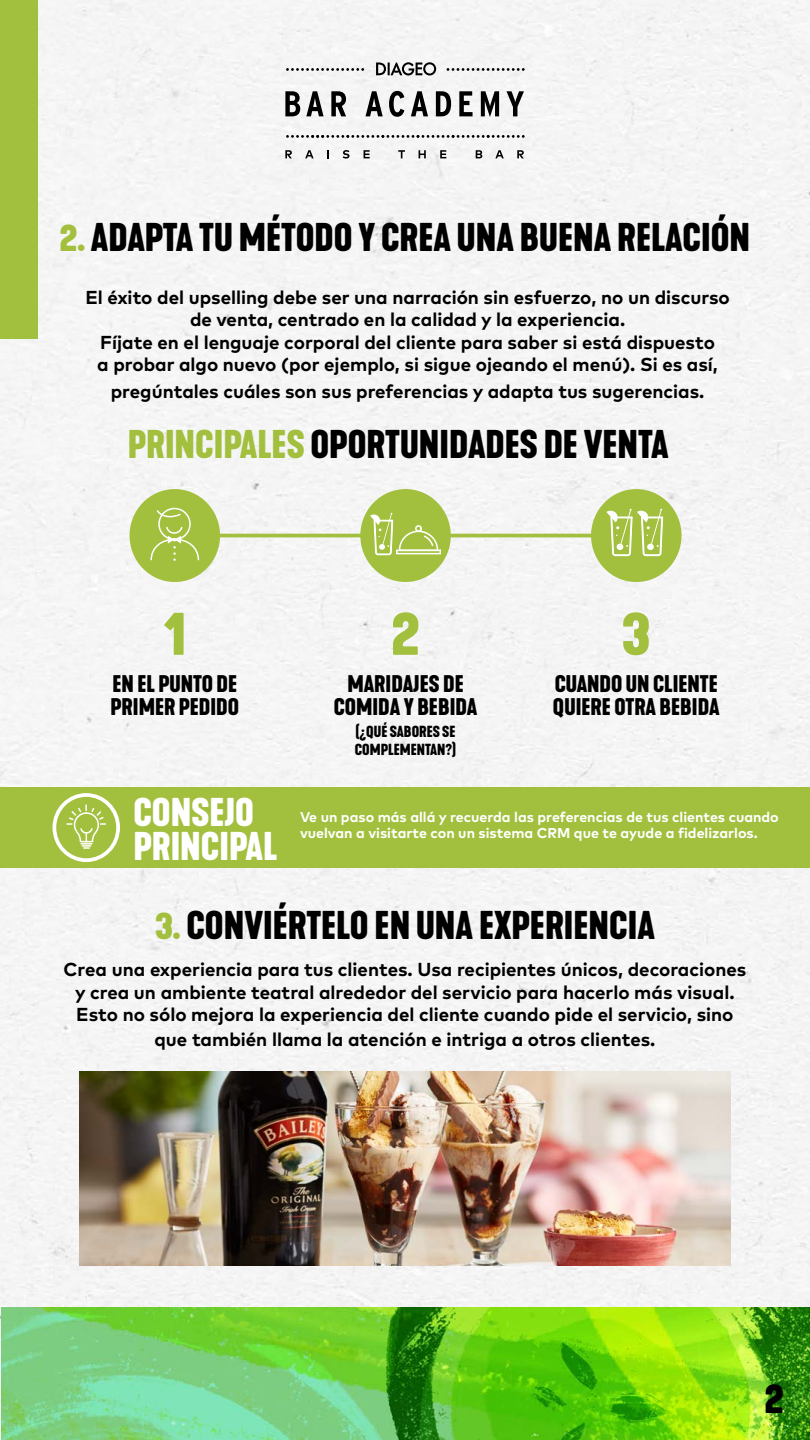
<style>
.page{position:relative;width:810px;height:1440px;background:#fff}
.page>*{position:absolute;margin:0;border:0;box-sizing:border-box;transform-origin:0 0}
.t1{font:700 60px "Kapra Neue";color:#a2c03e}
.t2{font:700 40.5px "Kapra Neue";color:#000}
.t3{font:700 37.5px "Kapra Neue";color:#000}
.t4{font:700 37.5px/33.8px "Kapra Neue";color:#fff}
.t5{font:700 22.5px/22.5px "Kapra Neue";color:#000}
.t6{font:700 18.75px/22.5px "Mark Pro";color:#000;text-align:center}
.t7{font:700 15px/18px "Kapra Neue";color:#000}
.t8{font:700 14.25px/16.5px "Mark Pro";color:#fff}
.s1{color:#a2c03e}
</style>
<div class="page">
<div style="left:0;top:0;width:810px;height:1439px;background:#f5f5f5"></div>
<svg style="left:285px;top:150px;width:7px;height:8px"></svg>
<svg style="left:305px;top:150px;width:9px;height:8px"></svg>
<svg style="left:327px;top:150px;width:2px;height:8px"></svg>
<svg style="left:343px;top:150px;width:7px;height:9px"></svg>
<svg style="left:364px;top:150px;width:6px;height:8px"></svg>
<svg style="left:398px;top:150px;width:7px;height:8px"></svg>
<svg style="left:419px;top:150px;width:7px;height:8px"></svg>
<svg style="left:440px;top:150px;width:6px;height:8px"></svg>
<svg style="left:476px;top:150px;width:6px;height:8px"></svg>
<svg style="left:495px;top:150px;width:9px;height:8px"></svg>
<svg style="left:517px;top:150px;width:7px;height:8px"></svg>
<svg style="left:286px;top:135px;width:239px;height:3px"></svg>
<svg style="left:285px;top:91px;width:15px;height:25px"></svg>
<svg style="left:306px;top:91px;width:18px;height:25px"></svg>
<svg style="left:331px;top:91px;width:15px;height:25px"></svg>
<svg style="left:366px;top:91px;width:17px;height:25px"></svg>
<svg style="left:389px;top:91px;width:15px;height:26px"></svg>
<svg style="left:411px;top:91px;width:17px;height:25px"></svg>
<svg style="left:436px;top:91px;width:15px;height:25px"></svg>
<svg style="left:459px;top:91px;width:14px;height:25px"></svg>
<svg style="left:481px;top:91px;width:18px;height:26px"></svg>
<svg style="left:507px;top:91px;width:17px;height:25px"></svg>
<svg style="left:376px;top:62px;width:60px;height:13px"></svg>
<svg style="left:447px;top:68px;width:78px;height:3px"></svg>
<svg style="left:286px;top:68px;width:78px;height:3px"></svg>
<div style="left:0;top:0;width:38px;height:339px;background:#a2c03e"></div>
<img style="left:80px;top:1072px;width:650px;height:194px">
<div style="left:0;top:787px;width:810px;height:81px;background:#a2c03e"></div>
<div style="left:53px;top:793px;width:67px;height:69px;border:4px solid #fff;border-radius:50%"></div>
<svg style="left:66px;top:804px;width:41px;height:45px"></svg>
<div style="left:130px;top:489px;width:90px;height:93px;background:#a2c03e;border-radius:50%"></div>
<div style="left:360px;top:489px;width:91px;height:93px;background:#a2c03e;border-radius:50%"></div>
<div style="left:591px;top:489px;width:91px;height:93px;background:#a2c03e;border-radius:50%"></div>
<hr style="left:187px;top:534px;width:449px;height:3px;background:#a2c03e">
<svg style="left:150px;top:507px;width:50px;height:54px"></svg>
<svg style="left:370px;top:488px;width:71px;height:98px"></svg>
<svg style="left:606px;top:485px;width:57px;height:71px"></svg>
<img style="left:1px;top:1307px;width:809px;height:133px">
<h3 class="t3" style="left:60px;top:213px;width:692px"><span class="s1">2.</span> ADAPTA TU MÉTODO Y CREA UNA BUENA RELACIÓN</h3>
<p class="t6" style="left:85px;top:284px;width:646px">El éxito del upselling debe ser una narración sin esfuerzo, no un discurso de venta, centrado en la calidad y la experiencia.<br>Fíjate en el lenguaje corporal del cliente para saber si está dispuesto<br>a probar algo nuevo (por ejemplo, si sigue ojeando el menú). Si es así,</p>
<p class="t6" style="left:111px;top:379px;width:595px">pregúntales cuáles son sus preferencias y adapta tus sugerencias.</p>
<h3 class="t3" style="left:128px;top:419px;width:543px"><span class="s1">PRINCIPALES</span> OPORTUNIDADES DE VENTA</h3>
<h1 class="t1" style="left:163px;top:593px;width:25px">1</h1>
<p class="t5" style="left:111px;top:673px;width:130px">EN EL PUNTO DE<br>PRIMER PEDIDO</p>
<h3 class="t4" style="left:133px;top:796px;width:145px">CONSEJO<br>PRINCIPAL</h3>
<h1 class="t1" style="left:392px;top:593px;width:30px">2</h1>
<p class="t5" style="left:334px;top:673px;width:145px;text-align:center">MARIDAJES DE<br>COMIDA Y BEBIDA</p>
<p class="t7" style="left:355px;top:723px;width:103px">(¿QUÉ SABORES SE<br>COMPLEMENTAN?)</p>
<h1 class="t1" style="left:622px;top:593px;width:31px">3</h1>
<p class="t5" style="left:553px;top:673px;width:168px">CUANDO UN CLIENTE<br>QUIERE OTRA BEBIDA</p>
<p class="t8" style="left:300px;top:807px;width:480px">Ve un paso más allá y recuerda las preferencias de tus clientes cuando vuelvan a visitarte con un sistema CRM que te ayude a fidelizarlos.</p>
<h3 class="t3" style="left:155px;top:901px;width:501px"><span class="s1">3.</span> CONVIÉRTELO EN UNA EXPERIENCIA</h3>
<p class="t6" style="left:63px;top:957px;width:684px">Crea una experiencia para tus clientes. Usa recipientes únicos, decoraciones y crea un ambiente teatral alrededor del servicio para hacerlo más visual.<br>Esto no sólo mejora la experiencia del cliente cuando pide el servicio, sino</p>
<p class="t6" style="left:154px;top:1027px;width:503px">que también llama la atención e intriga a otros clientes.</p>
<h2 class="t2" style="left:765px;top:1371px;width:20px">2</h2>
</div>
